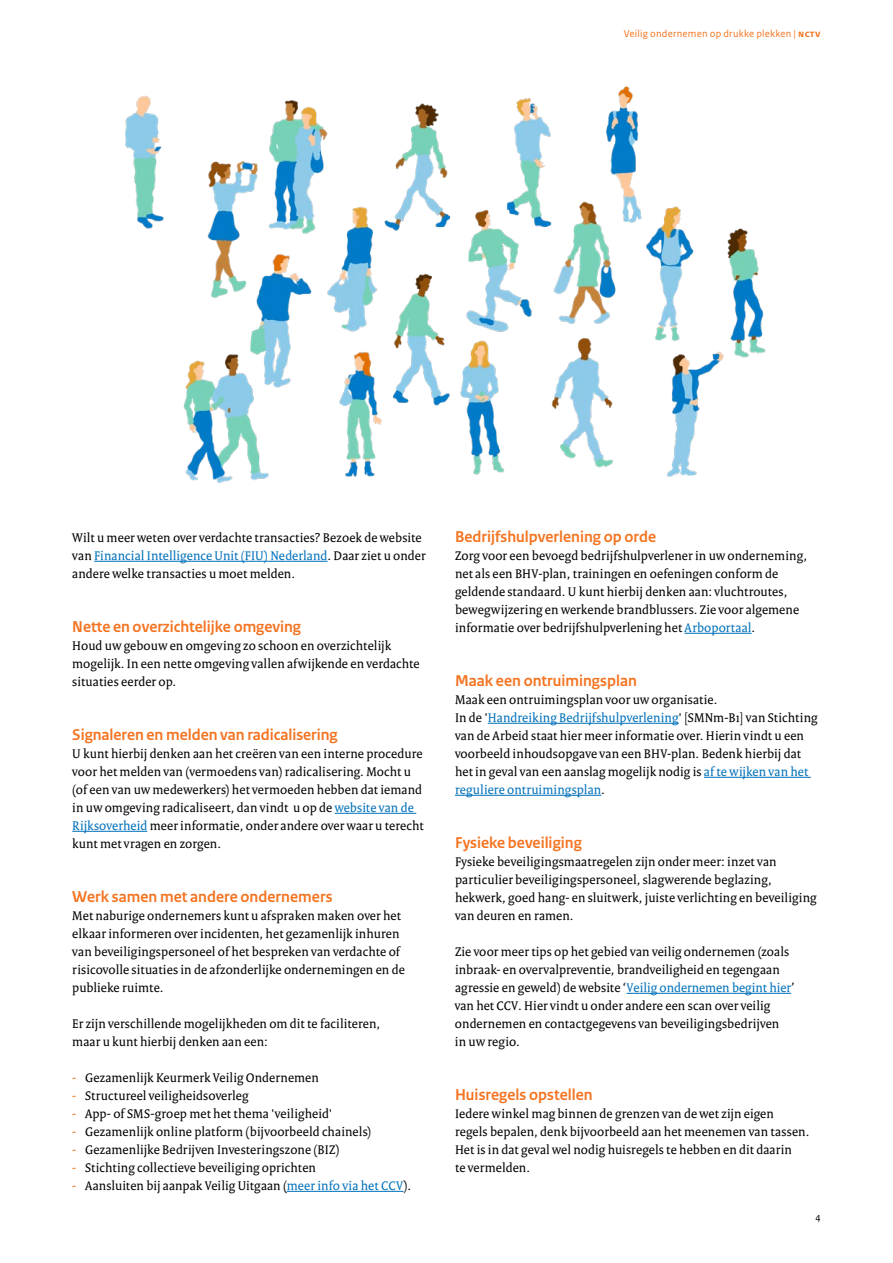
<style>
.page{position:relative;width:893px;height:1263px;background:#fff}
.page>*{position:absolute;margin:0;border:0;box-sizing:border-box;transform-origin:0 0}
.t1{font:700 16.5px "Rijksoverheid Sans Heading";color:#f47421}
.t2{font:13.5px/18px "Rijksoverheid Serif";letter-spacing:.01em;color:#000}
.t3{font:10.5px "Rijksoverheid Sans Text";letter-spacing:.02em;color:#f47421}
.t4{font:10.5px "Rijksoverheid Serif";color:#000}
.s1{font-weight:700}
.s2{color:#0071bb}
.s3{color:#f47421}
</style>
<div class="page">
<img style="left:125px;top:86px;width:641px;height:397px">
<hr style="left:94px;top:561px;width:233px;height:1px;background:#0071bb">
<hr style="left:335px;top:813px;width:81px;height:1px;background:#0071bb">
<hr style="left:72px;top:831px;width:75px;height:1px;background:#0071bb">
<hr style="left:287px;top:1191px;width:116px;height:1px;background:#0071bb">
<hr style="left:685px;top:633px;width:66px;height:1px;background:#0071bb">
<hr style="left:488px;top:723px;width:190px;height:1px;background:#0071bb">
<hr style="left:704px;top:777px;width:107px;height:1px;background:#0071bb">
<hr style="left:455px;top:795px;width:146px;height:1px;background:#0071bb">
<hr style="left:627px;top:993px;width:164px;height:1px;background:#0071bb">
<p class="t3" style="left:624px;top:27px;width:198px">Veilig ondernemen op drukke plekken | <span class="s1">nctv</span></p>
<p class="t2" style="left:72px;top:528px;width:355px">Wilt u meer weten over verdachte transacties? Bezoek de website van <span class="s2">Financial Intelligence Unit (FIU) Nederland</span>. Daar ziet u onder andere welke transacties u moet melden.</p>
<p class="t1" style="left:72px;top:617px;width:230px">Nette en overzichtelijke omgeving</p>
<p class="t2" style="left:72px;top:636px;width:349px">Houd uw gebouw en omgeving zo schoon en overzichtelijk mogelijk. In een nette omgeving vallen afwijkende en verdachte situaties eerder op.</p>
<p class="t1" style="left:72px;top:725px;width:267px">Signaleren en melden van radicalisering</p>
<p class="t2" style="left:72px;top:744px;width:353px">U kunt hierbij denken aan het creëren van een interne procedure voor het melden van (vermoedens van) radicalisering. Mocht u (of een van uw medewerkers) het vermoeden hebben dat iemand in uw omgeving radicaliseert, dan vindt u op de <span class="s2">website van de Rijksoverheid</span> meer informatie, onder andere over waar u terecht kunt met vragen en zorgen.</p>
<p class="t1" style="left:72px;top:887px;width:262px">Werk samen met andere ondernemers</p>
<p class="t2" style="left:72px;top:906px;width:334px">Met naburige ondernemers kunt u afspraken maken over het elkaar informeren over incidenten, het gezamenlijk inhuren van beveiligingspersoneel of het bespreken van verdachte of risicovolle situaties in de afzonderlijke ondernemingen en de publieke ruimte.</p>
<p class="t2" style="left:72px;top:1014px;width:309px">Er zijn verschillende mogelijkheden om dit te faciliteren, maar u kunt hierbij denken aan een:</p>
<p class="t2" style="left:72px;top:1068px;width:248px"><span class="s3">-</span> Gezamenlijk Keurmerk Veilig Ondernemen</p>
<p class="t2" style="left:72px;top:1086px;width:178px"><span class="s3">-</span> Structureel veiligheidsoverleg</p>
<p class="t2" style="left:72px;top:1104px;width:261px"><span class="s3">-</span> App- of SMS-groep met het thema 'veiligheid'</p>
<p class="t2" style="left:72px;top:1122px;width:300px"><span class="s3">-</span> Gezamenlijk online platform (bijvoorbeeld chainels)</p>
<p class="t2" style="left:72px;top:1140px;width:269px"><span class="s3">-</span> Gezamenlijke Bedrijven Investeringszone (BIZ)</p>
<p class="t2" style="left:72px;top:1158px;width:245px"><span class="s3">-</span> Stichting collectieve beveiliging oprichten</p>
<p class="t2" style="left:72px;top:1176px;width:340px"><span class="s3">-</span> Aansluiten bij aanpak Veilig Uitgaan (<span class="s2">meer info via het CCV</span>).</p>
<p class="t1" style="left:455px;top:527px;width:203px">Bedrijfshulpverlening op orde</p>
<p class="t2" style="left:455px;top:546px;width:354px">Zorg voor een bevoegd bedrijfshulpverlener in uw onderneming, net als een BHV-plan, trainingen en oefeningen conform de geldende standaard. U kunt hierbij denken aan: vluchtroutes, bewegwijzering en werkende brandblussers. Zie voor algemene informatie over bedrijfshulpverlening het <span class="s2">Arboportaal</span>.</p>
<p class="t1" style="left:455px;top:671px;width:183px">Maak een ontruimingsplan</p>
<p class="t2" style="left:455px;top:690px;width:364px">Maak een ontruimingsplan voor uw organisatie.<br>In de '<span class="s2">Handreiking Bedrijfshulpverlening</span>' [SMNm-B1] van Stichting van de Arbeid staat hier meer informatie over. Hierin vindt u een voorbeeld inhoudsopgave van een BHV-plan. Bedenk hierbij dat het in geval van een aanslag mogelijk nodig is <span class="s2">af te wijken van het reguliere ontruimingsplan</span>.</p>
<p class="t1" style="left:455px;top:833px;width:128px">Fysieke beveiliging</p>
<p class="t2" style="left:455px;top:852px;width:363px">Fysieke beveiligingsmaatregelen zijn onder meer: inzet van particulier beveiligingspersoneel, slagwerende beglazing, hekwerk, goed hang- en sluitwerk, juiste verlichting en beveiliging van deuren en ramen.</p>
<p class="t2" style="left:455px;top:942px;width:341px">Zie voor meer tips op het gebied van veilig ondernemen (zoals inbraak- en overvalpreventie, brandveiligheid en tegengaan agressie en geweld) de website ‘<span class="s2">Veilig ondernemen begint hier</span>’ van het CCV. Hier vindt u onder andere een scan over veilig ondernemen en contactgegevens van beveiligingsbedrijven<br>in uw regio.</p>
<p class="t1" style="left:455px;top:1085px;width:139px">Huisregels opstellen</p>
<p class="t2" style="left:455px;top:1104px;width:356px">Iedere winkel mag binnen de grenzen van de wet zijn eigen regels bepalen, denk bijvoorbeeld aan het meenemen van tassen.<br>Het is in dat geval wel nodig huisregels te hebben en dit daarin<br>te vermelden.</p>
<p class="t4" style="left:816px;top:1211px;width:7px">4</p>
</div>
